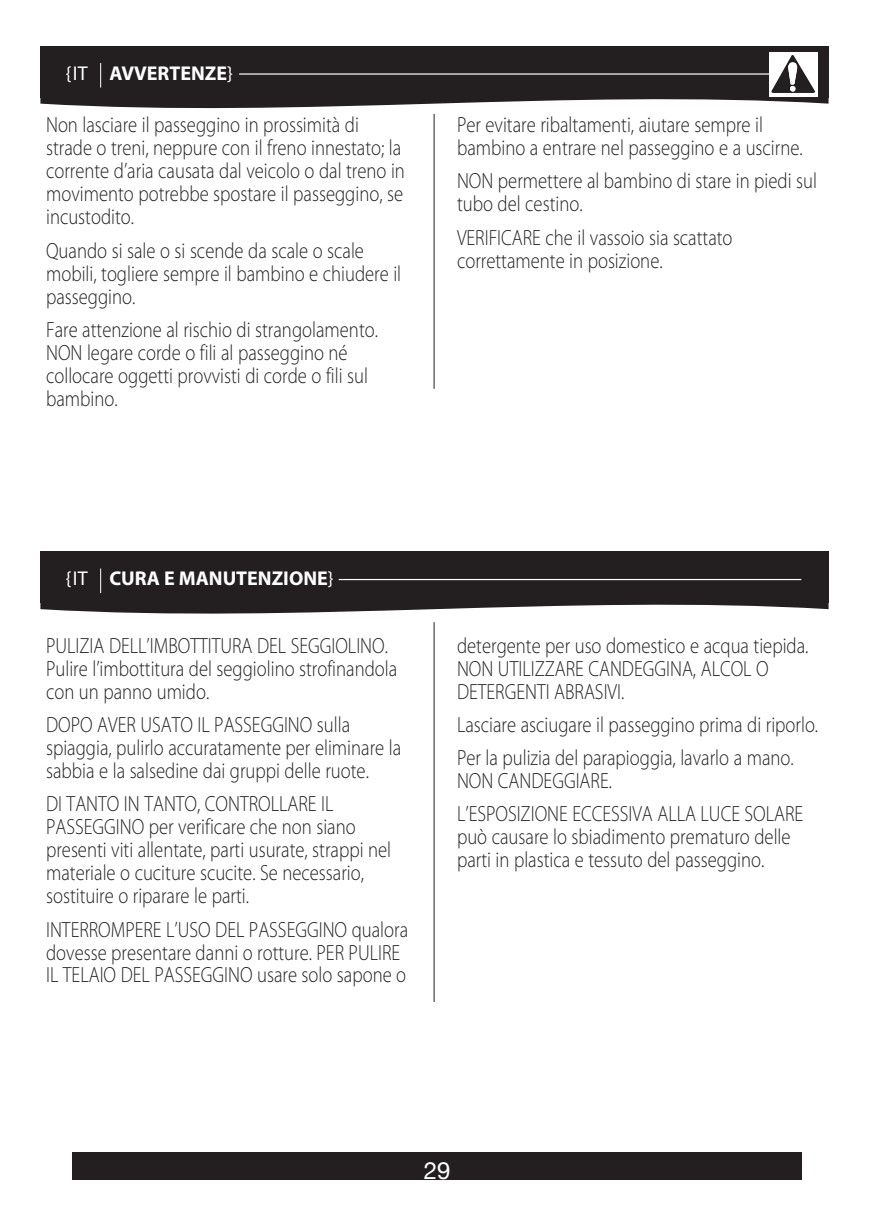
<style>
.page{position:relative;width:873px;height:1224px;background:#fff}
.page>*{position:absolute;margin:0;border:0;box-sizing:border-box;transform-origin:0 0}
.t1{font:24px "Helvetica Neue";color:#fff}
.t2{font:300 22px/23px "Myriad Pro";color:#231f20;scale:.85 1}
.t3{font:700 20px "Myriad Pro";color:#fff}
.s1{font-weight:400}
</style>
<div class="page">
<div style="left:72px;top:1152px;width:730px;height:28px;background:#231f20"></div>
<svg style="left:40px;top:551px;width:788px;height:74px"></svg>
<div style="left:40px;top:552px;width:788px;height:51px;background:#231f20"></div>
<svg style="left:100px;top:569px;width:1px;height:24px"></svg>
<hr style="left:339px;top:579px;width:462px;height:1px;background:#fff">
<hr style="left:434px;top:622px;width:1px;height:380px;background:#231f20">
<hr style="left:434px;top:114px;width:1px;height:275px;background:#231f20">
<svg style="left:40px;top:97px;width:788px;height:22px"></svg>
<div style="left:40px;top:46px;width:788px;height:51px;background:#231f20"></div>
<svg style="left:100px;top:63px;width:1px;height:25px"></svg>
<hr style="left:239px;top:73px;width:562px;height:2px;background:#fff">
<div style="left:769px;top:52px;width:48px;height:44px;background:#fff"></div>
<svg style="left:771px;top:55px;width:44px;height:38px"></svg>
<p class="t3" style="left:66px;top:60px;width:169px"><span class="s1">{IT</span> AVVERTENZE<span class="s1">}</span></p>
<p class="t2" style="left:46px;top:113px;width:424px">Non lasciare il passeggino in prossimità di strade o treni, neppure con il freno innestato; la corrente d’aria causata dal veicolo o dal treno in movimento potrebbe spostare il passeggino, se incustodito.</p>
<p class="t2" style="left:46px;top:239px;width:419px">Quando si sale o si scende da scale o scale mobili, togliere sempre il bambino e chiudere il passeggino.</p>
<p class="t2" style="left:46px;top:318px;width:392px">Fare attenzione al rischio di strangolamento.<br>NON legare corde o fili al passeggino né collocare oggetti provvisti di corde o fili sul bambino.</p>
<p class="t2" style="left:457px;top:113px;width:408px">Per evitare ribaltamenti, aiutare sempre il bambino a entrare nel passeggino e a uscirne.</p>
<p class="t2" style="left:457px;top:169px;width:425px">NON permettere al bambino di stare in piedi sul tubo del cestino.</p>
<p class="t2" style="left:457px;top:226px;width:326px">VERIFICARE che il vassoio sia scattato correttamente in posizione.</p>
<p class="t3" style="left:66px;top:565px;width:269px"><span class="s1">{IT</span> CURA E MANUTENZIONE<span class="s1">}</span></p>
<p class="t2" style="left:46px;top:634px;width:415px">PULIZIA DELL’IMBOTTITURA DEL SEGGIOLINO.<br>Pulire l’imbottitura del seggiolino strofinandola con un panno umido.</p>
<p class="t2" style="left:46px;top:713px;width:419px">DOPO AVER USATO IL PASSEGGINO sulla spiaggia, pulirlo accuratamente per eliminare la sabbia e la salsedine dai gruppi delle ruote.</p>
<p class="t2" style="left:46px;top:792px;width:407px">DI TANTO IN TANTO, CONTROLLARE IL PASSEGGINO per verificare che non siano presenti viti allentate, parti usurate, strappi nel materiale o cuciture scucite. Se necessario, sostituire o riparare le parti.</p>
<p class="t2" style="left:46px;top:917px;width:427px">INTERROMPERE L’USO DEL PASSEGGINO qualora dovesse presentare danni o rotture. PER PULIRE<br>IL TELAIO DEL PASSEGGINO usare solo sapone o</p>
<p class="t2" style="left:457px;top:634px;width:415px">detergente per uso domestico e acqua tiepida.<br>NON UTILIZZARE CANDEGGINA, ALCOL O<br>DETERGENTI ABRASIVI.</p>
<p class="t2" style="left:457px;top:708px;width:426px;line-height:33.2px">Lasciare asciugare il passeggino prima di riporlo.<br>Per la pulizia del parapioggia, lavarlo a mano.</p>
<p class="t2" style="left:457px;top:764px;width:409px;line-height:33.2px">NON CANDEGGIARE.<br>L’ESPOSIZIONE ECCESSIVA ALLA LUCE SOLARE</p>
<p class="t2" style="left:457px;top:825px;width:394px">può causare lo sbiadimento prematuro delle parti in plastica e tessuto del passeggino.</p>
<p class="t1" style="left:424px;top:1153px;width:28px">29</p>
</div>
